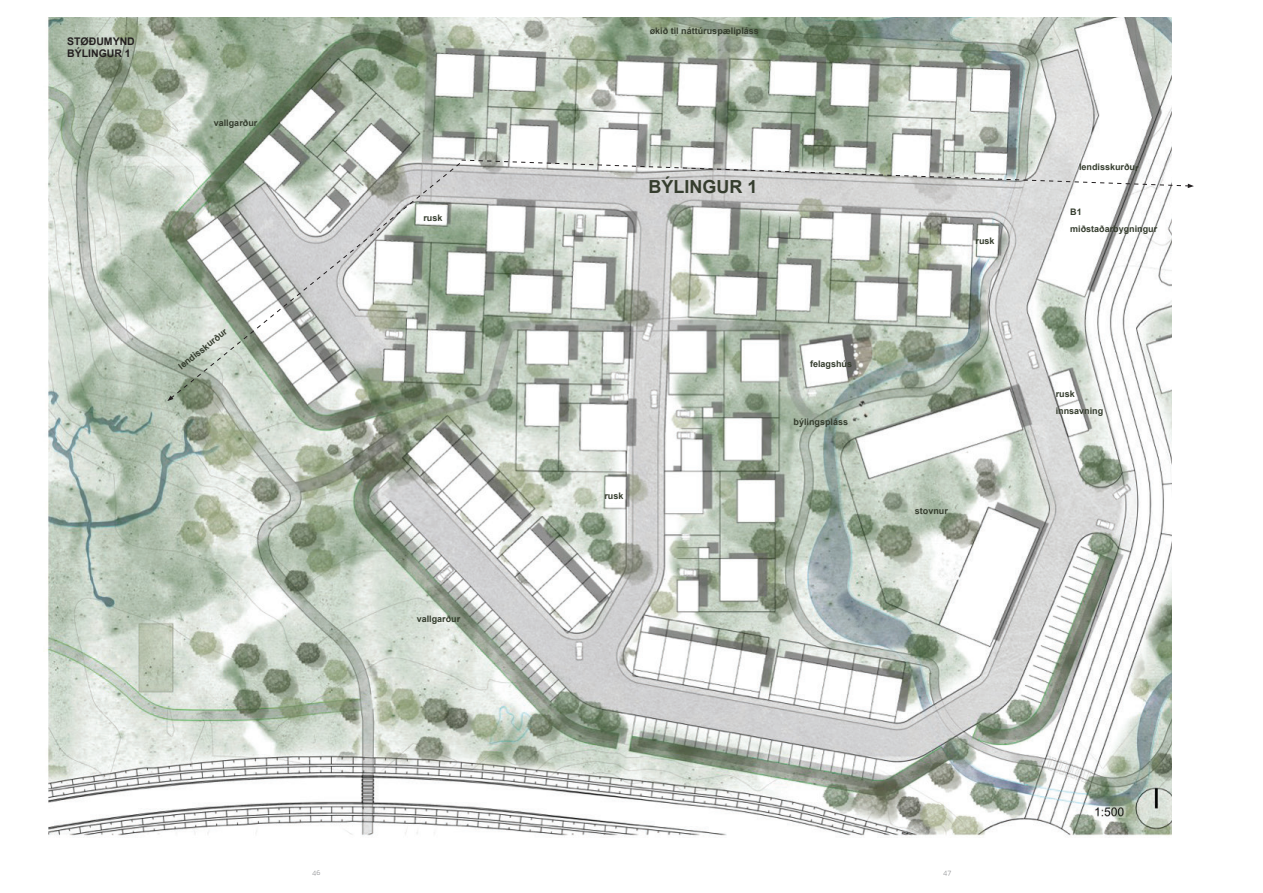
<style>
.page{position:relative;width:1263px;height:893px;background:#fff}
.page>*{position:absolute;margin:0;border:0;box-sizing:border-box;transform-origin:0 0}
.t1{font:700 18px "Arial";color:#353d2e}
.t2{font:700 10.5px/12.6px "Arial";color:#231f20}
.t3{font:700 9px/16.4px "Arial";color:#353d2e}
.t4{font:6.75px "Clan OSF";color:#808285}
</style>
<div class="page">
<img style="left:46px;top:17px;width:1125px;height:821px">
<svg style="left:169px;top:162px;width:292px;height:238px"></svg>
<svg style="left:167px;top:395px;width:6px;height:6px"></svg>
<svg style="left:460px;top:159px;width:734px;height:29px"></svg>
<p class="t2" style="left:67px;top:35px;width:69px">STØÐUMYND<br>BÝLINGUR 1</p>
<p class="t3" style="left:214px;top:115px;width:45px">vallgarður</p>
<p class="t3" style="left:174px;top:361px;width:61px;rotate:-39deg">lendisskurður</p>
<p class="t3" style="left:423px;top:210px;width:21px">rusk</p>
<p class="t3" style="left:417px;top:611px;width:45px">vallgarður</p>
<p class="t3" style="left:650px;top:22px;width:111px">økið til náttúruspælipláss</p>
<h1 class="t1" style="left:648px;top:174px;width:111px">BÝLINGUR 1</h1>
<p class="t3" style="left:604px;top:488px;width:21px">rusk</p>
<p class="t3" style="left:810px;top:355px;width:44px">felagshús</p>
<p class="t3" style="left:794px;top:414px;width:56px">býlingspláss</p>
<p class="t3" style="left:975px;top:233px;width:21px">rusk</p>
<p class="t3" style="left:915px;top:502px;width:35px">stovnur</p>
<p class="t3" style="left:1079px;top:158px;width:61px;rotate:1deg">lendisskurður</p>
<p class="t3" style="left:1070px;top:204px;width:89px">B1 miðstaðarbygningur</p>
<p class="t3" style="left:1056px;top:386px;width:49px">rusk innsavning</p>
<p class="t4" style="left:312px;top:869px;width:10px">46</p>
<p class="t4" style="left:943px;top:869px;width:10px">47</p>
</div>
